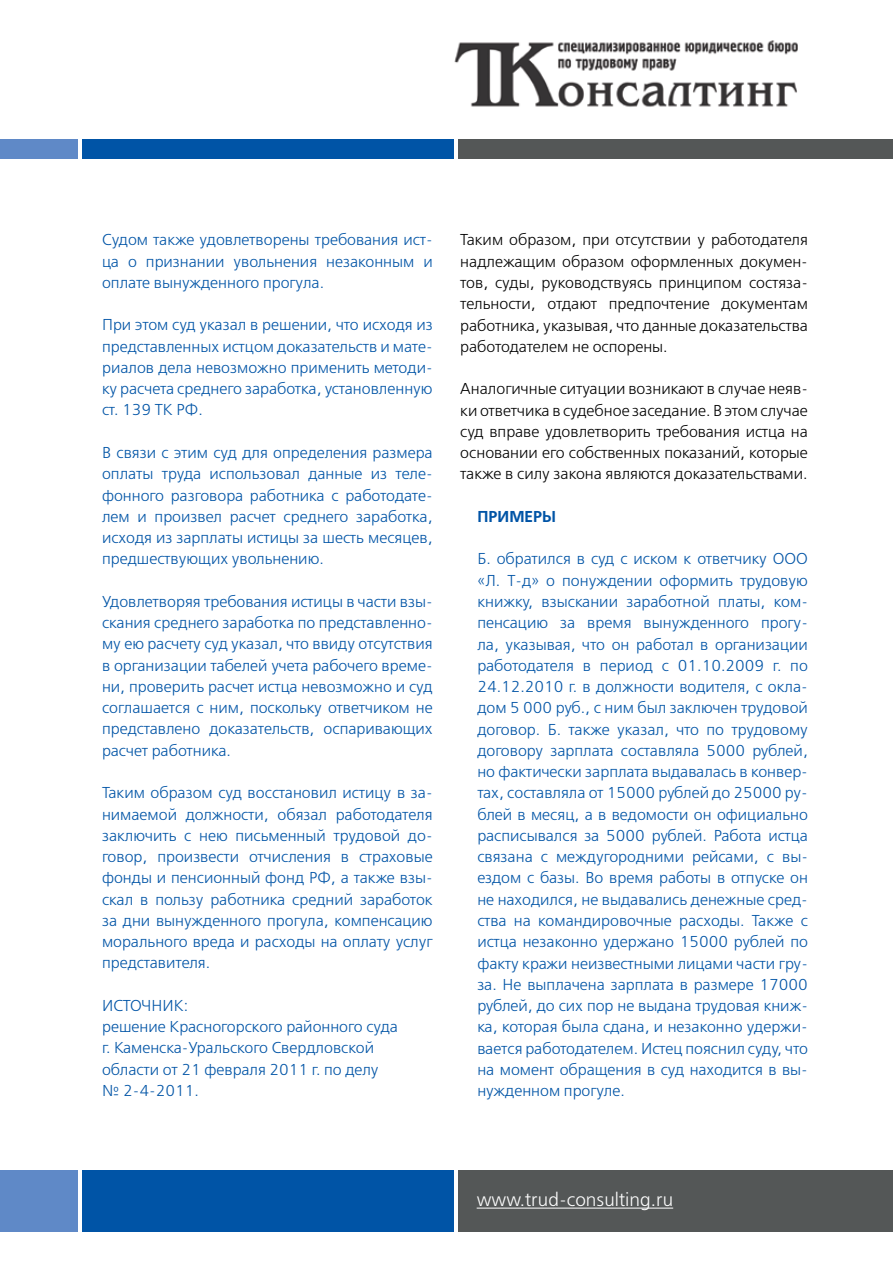
<style>
.page{position:relative;width:893px;height:1263px;background:#fff}
.page>*{position:absolute;margin:0;border:0;box-sizing:border-box;transform-origin:0 0}
.t1{font:18.75px "Free Set C";color:#fff}
.t2{font:15.75px/21.3px "Free Set C";color:#0054a6;text-align:justify}
.t3{font:15.75px/21.3px "Free Set C";color:#000;text-align:justify}
.t4{font:700 15.75px "Free Set C";color:#0054a6}
</style>
<div class="page">
<img style="left:454px;top:40px;width:344px;height:67px">
<div style="left:0;top:139px;width:78px;height:20px;background:#5f89c7"></div>
<div style="left:83px;top:139px;width:371px;height:20px;background:#0054a6"></div>
<div style="left:458px;top:139px;width:435px;height:20px;background:#545757"></div>
<div style="left:0;top:1170px;width:78px;height:62px;background:#5f89c7"></div>
<div style="left:83px;top:1170px;width:371px;height:62px;background:#0054a6"></div>
<div style="left:458px;top:1170px;width:435px;height:62px;background:#545757"></div>
<hr style="left:477px;top:1207px;width:196px;height:1px;background:#fff">
<p class="t2" style="left:102px;top:230px;width:332px">Судом также удовлетворены требования ист&shy;ца о признании увольнения незаконным и оплате вынужденного прогула.</p>
<p class="t2" style="left:102px;top:315px;width:332px">П ри этом суд указал в решении, что исходя из представленных истцом доказательств и мате&shy;риалов дела невозможно применить методи&shy;ку расчета среднего заработка, установленную ст. 139 ТК РФ.</p>
<p class="t2" style="left:102px;top:442px;width:332px">В связи с этим суд для определения размера оплаты труда использовал данные из теле&shy;фонного разговора работника с работодате&shy;лем и произвел расчет среднего заработка, исходя из зарплаты истицы за шесть месяцев, предшествующих увольнению.</p>
<p class="t2" style="left:102px;top:591px;width:332px">Удовлетворяя требования истицы в части взы&shy;скания среднего заработка по представленно&shy;му ею расчету суд указал, что ввиду отсутствия в организации табелей учета рабочего време&shy;ни, проверить расчет истца невозможно и суд соглашается с ним, поскольку ответчиком не представлено доказательств, оспаривающих расчет работника.</p>
<p class="t2" style="left:102px;top:782px;width:332px">Таким образом суд восстановил истицу в за&shy;нимаемой должности, обязал работодателя заключить с нею письменный трудовой до&shy;говор, произвести отчисления в страховые фонды и пенсионный фонд РФ, а также взы&shy;скал в пользу работника средний заработок за дни вынужденного прогула, компенсацию морального вреда и расходы на оплату услуг представителя.</p>
<p class="t2" style="left:102px;top:995px;width:297px;text-align:left">Источник:<br>решение Красногорского районного суда г. Каменска-Уральского Свердловской области от 21 февраля 2011 г. по делу № 2-4-2011.</p>
<p class="t3" style="left:460px;top:230px;width:349px">Таким образом, при отсутствии у работодателя надлежащим образом оформленных докумен&shy;тов, суды, руководствуясь принципом состяза&shy;тельности, отдают предпочтение документам работника, указывая, что данные доказательства работодателем не оспорены.</p>
<p class="t3" style="left:460px;top:379px;width:349px">Аналогичные ситуации возникают в случае неяв&shy;ки ответчика в судебное заседание. В этом случае суд вправе удовлетворить требования истца на основании его собственных показаний, которые также в силу закона являются доказательствами.</p>
<p class="t4" style="left:477px;top:507px;width:80px">ПРИМЕРЫ</p>
<p class="t2" style="left:477px;top:549px;width:332px;text-align:left">Б . обратился в суд с иском к ответчику ООО «Л. Т-д» о понуждении оформить трудовую книжку, взыскании заработной платы, ком&shy;пенсацию за время вынужденного прогу&shy;ла, указывая, что он работал в организации работодателя в период с 01.10.2009 г. по 24.12.2010 г. в должности водителя, с окла&shy;дом 5 000 руб., с ним был заключен трудовой договор. Б . также указал, что по трудовому договору зарплата составляла 5000 рублей, но фактически зарплата выдавалась в конвер&shy;тах, составляла от 15000 рублей до 25000 ру&shy;блей в месяц, а в ведомости он официально расписывался за 5000 рублей. Работа истца связана с междугородними рейсами, с вы&shy;ездом с базы. Во время работы в отпуске он не находился, не выдавались денежные сред&shy;ства на командировочные расходы. Также с истца незаконно удержано 15000 рублей по факту кражи неизвестными лицами части гру&shy;за. Не выплачена зарплата в размере 17000 рублей, до сих пор не выдана трудовая книж&shy;ка, которая была сдана, и незаконно удержи&shy;вается работодателем. И стец пояснил суду, что на момент обращения в суд находится в вы&shy;нужденном прогуле.</p>
<p class="t1" style="left:477px;top:1189px;width:198px">www.trud-consulting.ru</p>
</div>
